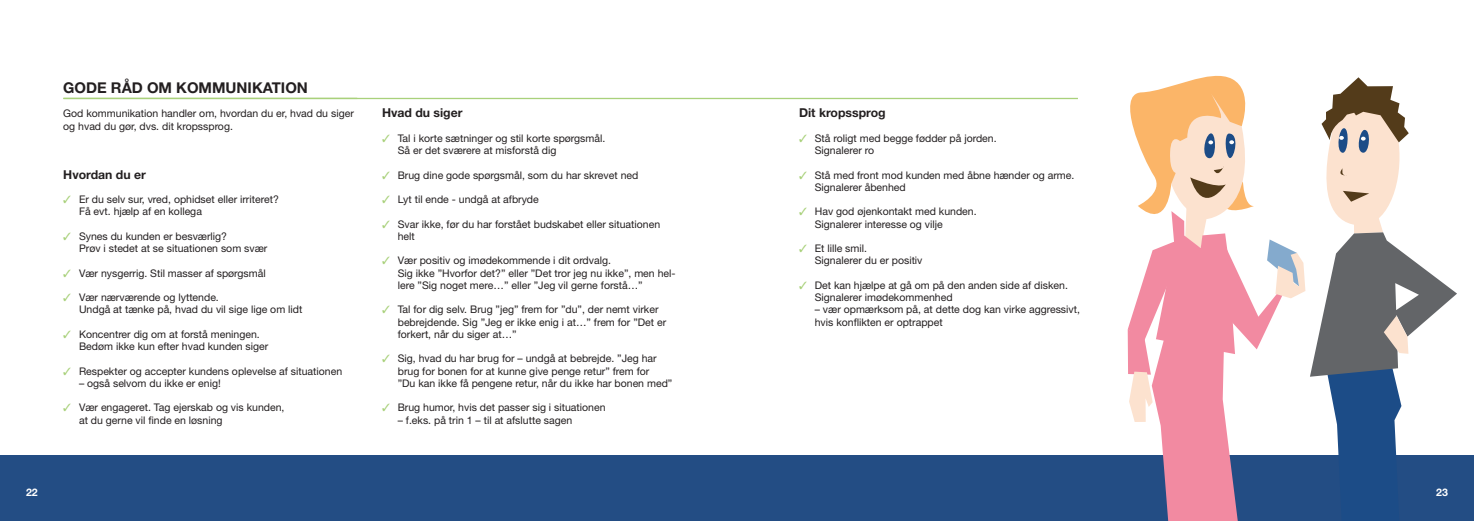
<style>
.page{position:relative;width:1474px;height:521px;background:#fff}
.page>*{position:absolute;margin:0;border:0;box-sizing:border-box;transform-origin:0 0}
.Underrubrik{font:700 14.88px "Helvetica Neue";color:#231f20}
.Mellemrubrik{font:700 12.25px "Helvetica Neue";color:#231f20}
.Brød{font:10.5px/12.2px "Helvetica Neue";color:#231f20}
.t1{font:700 10.5px "Helvetica Neue";color:#fff}
.s1{color:#a9d17b}
</style>
<div class="page">
<div style="left:0;top:455px;width:1473px;height:66px;background:#234d84"></div>
<svg style="left:1127px;top:75px;width:329px;height:446px"></svg>
<hr style="left:63px;top:98px;width:1014px;height:1px;background:#a9d17b">
<p class="Underrubrik" style="left:63px;top:78px;width:246px">GODE RÅD OM KOMMUNIKATION</p>
<p class="Brød" style="left:63px;top:107px;width:292px">God kommunikation handler om, hvordan du er, hvad du siger og hvad du gør, dvs. dit kropssprog.</p>
<p class="Mellemrubrik" style="left:63px;top:167px;width:84px">Hvordan du er</p>
<p class="Brød" style="left:79px;top:193px;width:201px;text-indent:-16px"><span class="s1">✓</span> Er du selv sur, vred, ophidset eller irriteret?<br>Få evt. hjælp af en kollega</p>
<p class="Brød" style="left:79px;top:230px;width:190px;text-indent:-16px"><span class="s1">✓</span> Synes du kunden er besværlig?<br>Prøv i stedet at se situationen som svær</p>
<p class="Brød" style="left:63px;top:267px;width:204px"><span class="s1">✓</span> Vær nysgerrig. Stil masser af spørgsmål</p>
<p class="Brød" style="left:79px;top:291px;width:225px;text-indent:-16px"><span class="s1">✓</span> Vær nærværende og lyttende.<br>Undgå at tænke på, hvad du vil sige lige om lidt</p>
<p class="Brød" style="left:79px;top:328px;width:191px;text-indent:-16px"><span class="s1">✓</span> Koncentrer dig om at forstå meningen.<br>Bedøm ikke kun efter hvad kunden siger</p>
<p class="Brød" style="left:63px;top:365px;width:280px"><span class="s1">✓</span> Respekter og accepter kundens oplevelse af situationen</p>
<p class="Brød" style="left:79px;top:377px;width:143px">– også selvom du ikke er enig!</p>
<p class="Brød" style="left:79px;top:401px;width:207px;text-indent:-16px"><span class="s1">✓</span> Vær engageret. Tag ejerskab og vis kunden, at du gerne vil finde en løsning</p>
<p class="Mellemrubrik" style="left:382px;top:105px;width:82px">Hvad du siger</p>
<p class="Brød" style="left:398px;top:132px;width:209px;text-indent:-16px"><span class="s1">✓</span> Tal i korte sætninger og stil korte spørgsmål.<br>Så er det sværere at misforstå dig</p>
<p class="Brød" style="left:382px;top:169px;width:258px"><span class="s1">✓</span> Brug dine gode spørgsmål, som du har skrevet ned</p>
<p class="Brød" style="left:382px;top:193px;width:158px"><span class="s1">✓</span> Lyt til ende - undgå at afbryde</p>
<p class="Brød" style="left:398px;top:218px;width:264px;text-indent:-16px"><span class="s1">✓</span> Svar ikke, før du har forstået budskabet eller situationen helt</p>
<p class="Brød" style="left:398px;top:254px;width:279px;text-indent:-16px"><span class="s1">✓</span> Vær positiv og imødekommende i dit ordvalg.<br>Sig ikke ”Hvorfor det?” eller ”Det tror jeg nu ikke”, men hel&shy;lere ”Sig noget mere…” eller ”Jeg vil gerne forstå…”</p>
<p class="Brød" style="left:398px;top:303px;width:270px;text-indent:-16px"><span class="s1">✓</span> Tal for dig selv. Brug ”jeg” frem for ”du”, der nemt virker bebrejdende. Sig ”Jeg er ikke enig i at…” frem for ”Det er forkert, når du siger at…”</p>
<p class="Brød" style="left:398px;top:352px;width:276px;text-indent:-16px"><span class="s1">✓</span> Sig, hvad du har brug for – undgå at bebrejde. ”Jeg har brug for bonen for at kunne give penge retur” frem for<br>”Du kan ikke få pengene retur, når du ikke har bonen med”</p>
<p class="Brød" style="left:382px;top:401px;width:225px"><span class="s1">✓</span> Brug humor, hvis det passer sig i situationen</p>
<p class="Brød" style="left:398px;top:414px;width:176px">– f.eks. på trin 1 – til at afslutte sagen</p>
<p class="Mellemrubrik" style="left:799px;top:105px;width:88px">Dit kropssprog</p>
<p class="Brød" style="left:814px;top:132px;width:183px;text-indent:-16px"><span class="s1">✓</span> Stå roligt med begge fødder på jorden.<br>Signalerer ro</p>
<p class="Brød" style="left:814px;top:169px;width:261px;text-indent:-16px"><span class="s1">✓</span> Stå med front mod kunden med åbne hænder og arme.<br>Signalerer åbenhed</p>
<p class="Brød" style="left:814px;top:205px;width:163px;text-indent:-16px"><span class="s1">✓</span> Hav god øjenkontakt med kunden.<br>Signalerer interesse og vilje</p>
<p class="Brød" style="left:814px;top:242px;width:109px;text-indent:-16px"><span class="s1">✓</span> Et lille smil.<br>Signalerer du er positiv</p>
<p class="Brød" style="left:814px;top:279px;width:255px;text-indent:-16px"><span class="s1">✓</span> Det kan hjælpe at gå om på den anden side af disken.<br>Signalerer imødekommenhed</p>
<p class="Brød" style="left:814px;top:303px;width:267px">– vær opmærksom på, at dette dog kan virke aggressivt, hvis konflikten er optrappet</p>
<p class="t1" style="left:26px;top:486px;width:13px">22</p>
<p class="t1" style="left:1436px;top:486px;width:13px">23</p>
</div>
